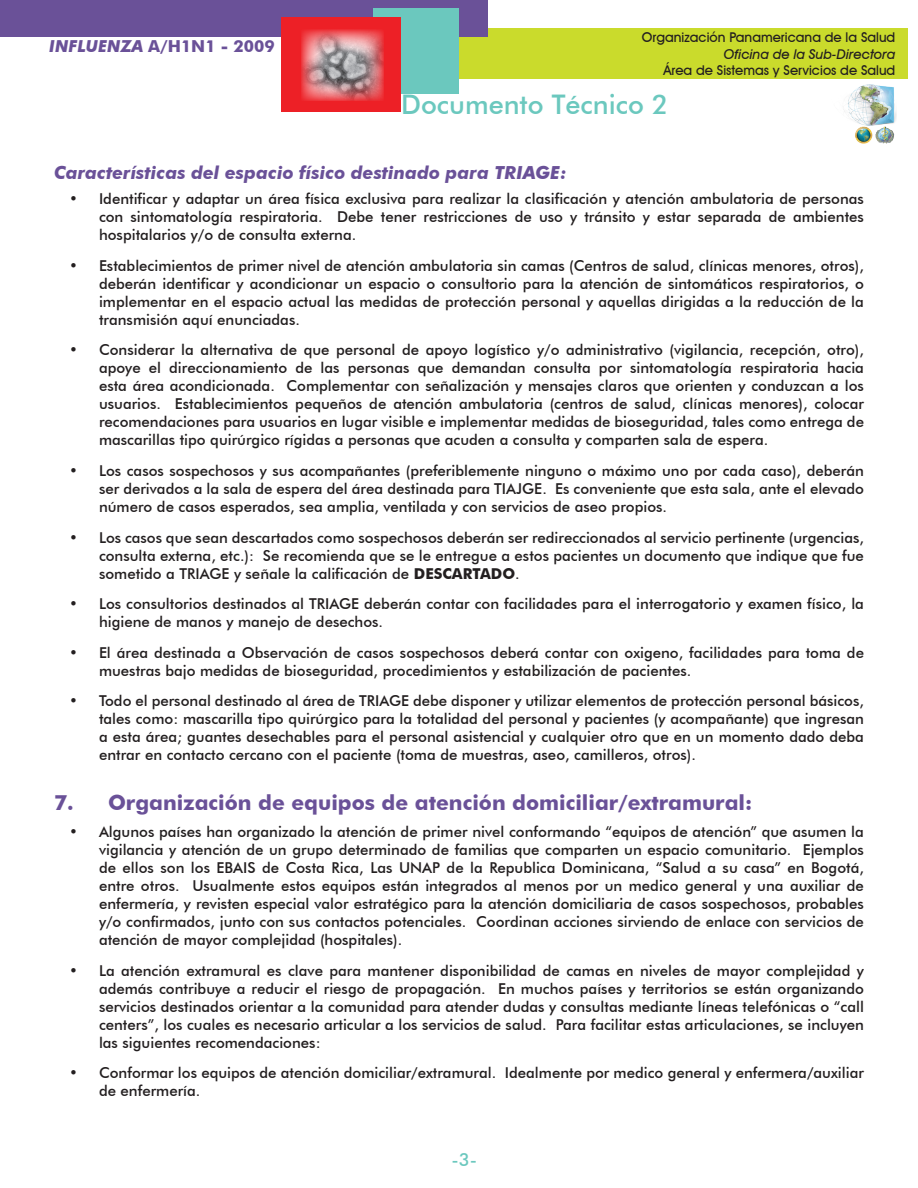
<style>
.page{position:relative;width:918px;height:1188px;background:#fff}
.page>*{position:absolute;margin:0;border:0;box-sizing:border-box;transform-origin:0 0}
.t1{font:500 27px "Futura BT";color:#6bc8be}
.subtitulo{font:700 21px "Futura BT";color:#6a5198}
.subtitulo_-titulo2{font:italic 700 18px "Futura BT";color:#6a5198}
.t2{font:500 18px "Futura BT";color:#6bc8be}
.t3{font:700 16.5px "Futura BT";color:#6a5198}
.texto_bullets{font:500 15px/18px "Futura BT";color:#231f20;text-align:justify}
.t4{font:500 13.5px "Avant Garde IT Cby BT";color:#231f20}
.t5{font:italic 500 13.5px "Avant Garde IT Cby BT";color:#231f20}
.s1{font-style:italic}
.s2{font-weight:700}
</style>
<div class="page">
<div style="left:296px;top:28px;width:612px;height:50px;background:#cadb2c"></div>
<img style="left:831px;top:78px;width:66px;height:66px">
<div style="left:1px;top:1px;width:487px;height:36px;background:#6a5198"></div>
<div style="left:374px;top:8px;width:85px;height:86px;background:#6bc8be"></div>
<div style="left:282px;top:17px;width:119px;height:95px;background:#ed2026"></div>
<img style="left:301px;top:29px;width:83px;height:72px">
<p class="t3" style="left:49px;top:36px;width:227px"><span class="s1">INFLUENZA</span> A/H1N1 - 2009</p>
<p class="t4" style="left:642px;top:29px;width:255px">Organización Panamericana de la Salud</p>
<p class="t5" style="left:724px;top:46px;width:173px">Oficina de la Sub-Directora</p>
<p class="t4" style="left:663px;top:62px;width:233px">Área de Sistemas y Servicios de Salud</p>
<h1 class="t1" style="left:401px;top:88px;width:269px">Documento Técnico 2</h1>
<p class="subtitulo_-titulo2" style="left:54px;top:161px;width:514px">Características del espacio físico destinado para TRIAGE:</p>
<p class="texto_bullets" style="left:99px;top:190px;width:766px;text-indent:-30px">• Identificar y adaptar un área física exclusiva para realizar la clasificación y atención ambulatoria de personas con sintomatología respiratoria. Debe tener restricciones de uso y tránsito y estar separada de ambientes hospitalarios y/o de consulta externa.</p>
<p class="texto_bullets" style="left:99px;top:256px;width:767px;text-indent:-30px">• Establecimientos de primer nivel de atención ambulatoria sin camas (Centros de salud, clínicas menores, otros), deberán identificar y acondicionar un espacio o consultorio para la atención de sintomáticos respiratorios, o implementar en el espacio actual las medidas de protección personal y aquellas dirigidas a la reducción de la transmisión aquí enunciadas.</p>
<p class="texto_bullets" style="left:99px;top:341px;width:767px;text-indent:-30px">• Considerar la alternativa de que personal de apoyo logístico y/o administrativo (vigilancia, recepción, otro), apoye el direccionamiento de las personas que demandan consulta por sintomatología respiratoria hacia esta área acondicionada. Complementar con señalización y mensajes claros que orienten y conduzcan a los usuarios. Establecimientos pequeños de atención ambulatoria (centros de salud, clínicas menores), colocar recomendaciones para usuarios en lugar visible e implementar medidas de bioseguridad, tales como entrega de mascarillas tipo quirúrgico rígidas a personas que acuden a consulta y comparten sala de espera.</p>
<p class="texto_bullets" style="left:99px;top:462px;width:766px;text-indent:-30px">• Los casos sospechosos y sus acompañantes (preferiblemente ninguno o máximo uno por cada caso), deberán ser derivados a la sala de espera del área destinada para TIAJGE. Es conveniente que esta sala, ante el elevado número de casos esperados, sea amplia, ventilada y con servicios de aseo propios.</p>
<p class="texto_bullets" style="left:99px;top:528px;width:767px;text-indent:-30px">• Los casos que sean descartados como sospechosos deberán ser redireccionados al servicio pertinente (urgencias, consulta externa, etc.): Se recomienda que se le entregue a estos pacientes un documento que indique que fue sometido a TRIAGE y señale la calificación de <span class="s2">DESCARTADO</span>.</p>
<p class="texto_bullets" style="left:99px;top:595px;width:766px;text-indent:-30px">• Los consultorios destinados al TRIAGE deberán contar con facilidades para el interrogatorio y examen físico, la higiene de manos y manejo de desechos.</p>
<p class="texto_bullets" style="left:99px;top:643px;width:767px;text-indent:-30px">• El área destinada a Observación de casos sospechosos deberá contar con oxigeno, facilidades para toma de muestras bajo medidas de bioseguridad, procedimientos y estabilización de pacientes.</p>
<p class="texto_bullets" style="left:99px;top:692px;width:767px;text-indent:-30px">• Todo el personal destinado al área de TRIAGE debe disponer y utilizar elementos de protección personal básicos, tales como: mascarilla tipo quirúrgico para la totalidad del personal y pacientes (y acompañante) que ingresan a esta área; guantes desechables para el personal asistencial y cualquier otro que en un momento dado deba entrar en contacto cercano con el paciente (toma de muestras, aseo, camilleros, otros).</p>
<p class="subtitulo" style="left:54px;top:790px;width:700px">7. Organización de equipos de atención domiciliar/extramural:</p>
<p class="texto_bullets" style="left:99px;top:823px;width:767px;text-indent:-30px">• Algunos países han organizado la atención de primer nivel conformando “equipos de atención” que asumen la vigilancia y atención de un grupo determinado de familias que comparten un espacio comunitario. Ejemplos de ellos son los EBAIS de Costa Rica, Las UNAP de la Republica Dominicana, “Salud a su casa” en Bogotá, entre otros. Usualmente estos equipos están integrados al menos por un medico general y una auxiliar de enfermería, y revisten especial valor estratégico para la atención domiciliaria de casos sospechosos, probables y/o confirmados, junto con sus contactos potenciales. Coordinan acciones sirviendo de enlace con servicios de atención de mayor complejidad (hospitales).</p>
<p class="texto_bullets" style="left:99px;top:961px;width:766px;text-indent:-30px">• La atención extramural es clave para mantener disponibilidad de camas en niveles de mayor complejidad y además contribuye a reducir el riesgo de propagación. En muchos países y territorios se están organizando servicios destinados orientar a la comunidad para atender dudas y consultas mediante líneas telefónicas o “call centers”, los cuales es necesario articular a los servicios de salud. Para facilitar estas articulaciones, se incluyen las siguientes recomendaciones:</p>
<p class="texto_bullets" style="left:99px;top:1064px;width:766px;text-indent:-30px">• Conformar los equipos de atención domiciliar/extramural. Idealmente por medico general y enfermera/auxiliar de enfermería.</p>
<p class="t2" style="left:452px;top:1149px;width:27px">-3-</p>
</div>
